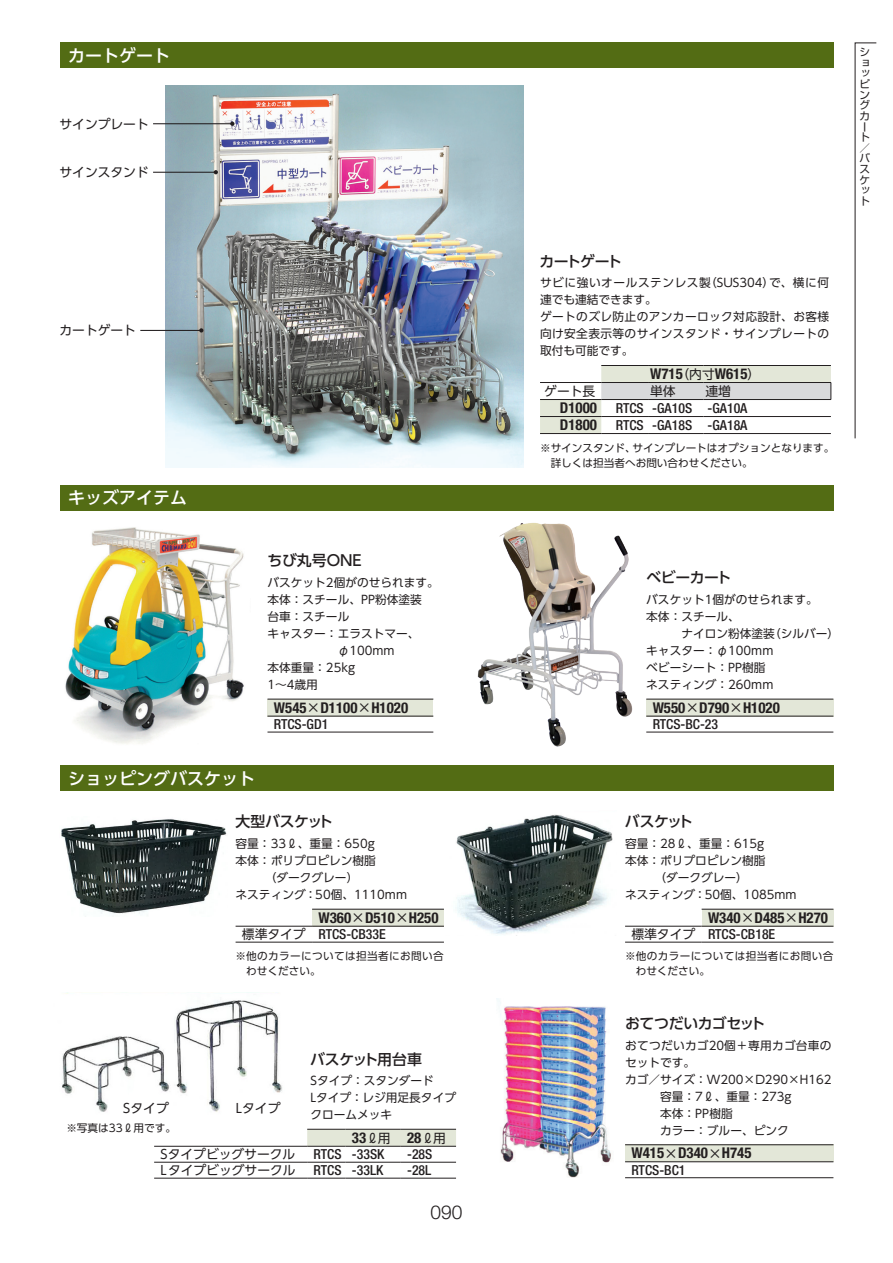
<style>
.page{position:relative;width:893px;height:1263px;background:#fff}
.page>*{position:absolute;margin:0;border:0;box-sizing:border-box;transform-origin:0 0}
.t1{font:300 19.2px "Helvetica Neue LT Std";color:#231f20}
.t2{font:500 16.95px "UD Shin Go Pr 6 N";color:#fff}
.t3{font:700 condensed 14.85px "Helvetica Neue LT Std";color:#231f20}
.t4{font:500 14.85px "UD Shin Go Pr 6 N";letter-spacing:-.035em;color:#231f20}
.t5{font:500 14.85px "UD Shin Go Pr 6 N";letter-spacing:-.015em;color:#231f20}
.t6{font:500 14.85px "UD Shin Go Pr 6 N";color:#231f20}
.t7{font:500 condensed 13.8px "Helvetica Neue LT Std";color:#231f20}
.t8{font:12.75px "UD Shin Go Pr 6 N";color:#231f20}
.t9{font:11.7px/17px "UD Shin Go Pr 6 N";color:#231f20}
.t10{font:11.7px/17px "UD Shin Go Pr 6 N";letter-spacing:.035em;color:#231f20}
.t11{font:11.7px "UD Shin Go Pr 6 N";letter-spacing:.025em;color:#231f20}
.t12{font:10.65px/14.9px "UD Shin Go Pr 6 N";color:#231f20}
.t13{font:10.65px/14.9px "UD Shin Go Pr 6 N";letter-spacing:.035em;color:#231f20}
.t14{font:10.65px/10.6px "Shin Go Pr 6 N";color:#231f20}
.s1{font-family:"UD Shin Go Pr 6 N";font-weight:400;font-stretch:normal;font-size:13.8px}
.s2{font-family:"UD Shin Go Pr 6 N";font-weight:400;font-stretch:normal;font-size:12.75px}
</style>
<div class="page">
<img style="left:65px;top:527px;width:179px;height:217px">
<img style="left:496px;top:998px;width:115px;height:180px">
<div style="left:267px;top:699px;width:166px;height:17px;background:#e3e7d8"></div>
<hr style="left:267px;top:699px;width:166px;height:1px;background:#231f20">
<hr style="left:267px;top:716px;width:166px;height:1px;background:#231f20">
<hr style="left:267px;top:732px;width:166px;height:1px;background:#231f20">
<div style="left:307px;top:1130px;width:149px;height:16px;background:#e3e7d8"></div>
<hr style="left:307px;top:1129px;width:38px;height:1px;background:#231f20">
<hr style="left:345px;top:1129px;width:56px;height:1px;background:#231f20">
<hr style="left:401px;top:1129px;width:55px;height:1px;background:#231f20">
<hr style="left:154px;top:1146px;width:153px;height:1px;background:#231f20">
<hr style="left:307px;top:1146px;width:38px;height:1px;background:#231f20">
<hr style="left:345px;top:1146px;width:56px;height:1px;background:#231f20">
<hr style="left:401px;top:1146px;width:55px;height:1px;background:#231f20">
<hr style="left:154px;top:1162px;width:153px;height:1px;background:#231f20">
<hr style="left:307px;top:1162px;width:38px;height:1px;background:#231f20">
<hr style="left:345px;top:1162px;width:56px;height:1px;background:#231f20">
<hr style="left:401px;top:1162px;width:55px;height:1px;background:#231f20">
<hr style="left:154px;top:1178px;width:153px;height:1px;background:#231f20">
<hr style="left:307px;top:1178px;width:38px;height:1px;background:#231f20">
<hr style="left:345px;top:1178px;width:56px;height:1px;background:#231f20">
<hr style="left:401px;top:1178px;width:55px;height:1px;background:#231f20">
<div style="left:646px;top:699px;width:187px;height:17px;background:#e3e7d8"></div>
<hr style="left:646px;top:699px;width:187px;height:1px;background:#231f20">
<hr style="left:646px;top:716px;width:187px;height:1px;background:#231f20">
<hr style="left:646px;top:732px;width:187px;height:1px;background:#231f20">
<div style="left:625px;top:1145px;width:208px;height:17px;background:#e3e7d8"></div>
<hr style="left:625px;top:1144px;width:208px;height:1px;background:#231f20">
<hr style="left:625px;top:1161px;width:208px;height:1px;background:#231f20">
<hr style="left:625px;top:1177px;width:208px;height:1px;background:#231f20">
<img style="left:477px;top:523px;width:156px;height:224px">
<div style="left:60px;top:485px;width:773px;height:25px;background:#536c14"></div>
<div style="left:60px;top:765px;width:773px;height:26px;background:#536c14"></div>
<img style="left:61px;top:819px;width:166px;height:95px">
<img style="left:455px;top:814px;width:158px;height:120px">
<div style="left:702px;top:909px;width:131px;height:17px;background:#e3e7d8"></div>
<hr style="left:702px;top:909px;width:131px;height:1px;background:#231f20">
<hr style="left:625px;top:926px;width:77px;height:1px;background:#231f20">
<hr style="left:702px;top:926px;width:131px;height:1px;background:#231f20">
<hr style="left:625px;top:942px;width:77px;height:1px;background:#231f20">
<hr style="left:702px;top:942px;width:131px;height:1px;background:#231f20">
<img style="left:62px;top:992px;width:220px;height:120px">
<img style="left:166px;top:85px;width:357px;height:383px">
<hr style="left:540px;top:433px;width:61px;height:1px;background:#231f20">
<hr style="left:601px;top:433px;width:47px;height:1px;background:#231f20">
<hr style="left:648px;top:433px;width:55px;height:1px;background:#231f20">
<hr style="left:703px;top:433px;width:128px;height:1px;background:#231f20">
<svg style="left:540px;top:365px;width:292px;height:68px"></svg>
<hr style="left:540px;top:399px;width:61px;height:1px;background:#231f20">
<hr style="left:601px;top:399px;width:47px;height:1px;background:#231f20">
<hr style="left:648px;top:399px;width:55px;height:1px;background:#231f20">
<hr style="left:703px;top:399px;width:128px;height:1px;background:#231f20">
<div style="left:60px;top:43px;width:773px;height:25px;background:#536c14"></div>
<div style="left:312px;top:909px;width:132px;height:17px;background:#e3e7d8"></div>
<hr style="left:312px;top:909px;width:132px;height:1px;background:#231f20">
<hr style="left:236px;top:926px;width:76px;height:1px;background:#231f20">
<hr style="left:312px;top:926px;width:132px;height:1px;background:#231f20">
<hr style="left:236px;top:942px;width:76px;height:1px;background:#231f20">
<hr style="left:312px;top:942px;width:132px;height:1px;background:#231f20">
<hr style="left:140px;top:330px;width:61px;height:1px;background:#231f20">
<svg style="left:199px;top:328px;width:4px;height:5px"></svg>
<hr style="left:153px;top:172px;width:63px;height:1px;background:#231f20">
<svg style="left:214px;top:170px;width:4px;height:4px"></svg>
<hr style="left:153px;top:123px;width:79px;height:1px;background:#231f20">
<svg style="left:230px;top:122px;width:4px;height:4px"></svg>
<svg style="left:854px;top:42px;width:23px;height:397px"></svg>
<h2 class="t2" style="left:68px;top:42px;width:104px">カートゲート</h2>
<p class="t8" style="left:60px;top:113px;width:91px">サインプレート</p>
<p class="t8" style="left:60px;top:162px;width:91px">サインスタンド</p>
<p class="t8" style="left:60px;top:320px;width:78px">カートゲート</p>
<h2 class="t2" style="left:68px;top:484px;width:121px">キッズアイテム</h2>
<p class="t6" style="left:267px;top:549px;width:96px">ちび丸号ONE</p>
<p class="t9" style="left:267px;top:574px;width:173px">バスケット2個がのせられます。</p>
<p class="t9" style="left:267px;top:591px;width:156px">本体：スチール、PP粉体塗装</p>
<p class="t9" style="left:267px;top:608px;width:83px">台車：スチール</p>
<p class="t9" style="left:267px;top:625px;width:154px">キャスター：エラストマー、</p>
<p class="t9" style="left:338px;top:642px;width:58px">φ100mm</p>
<p class="t9" style="left:267px;top:659px;width:89px">本体重量：25kg</p>
<p class="t9" style="left:267px;top:676px;width:52px">1～4歳用</p>
<p class="t3" style="left:274px;top:698px;width:136px">W545<span class="s1">×</span>D1100<span class="s1">×</span>H1020</p>
<p class="t7" style="left:274px;top:716px;width:56px">RTCS-GD1</p>
<h2 class="t2" style="left:68px;top:764px;width:189px">ショッピングバスケット</h2>
<p class="t4" style="left:236px;top:810px;width:99px">大型バスケット</p>
<p class="t9" style="left:236px;top:835px;width:141px">容量：33ℓ、重量：650g</p>
<p class="t9" style="left:236px;top:852px;width:142px">本体：ポリプロピレン樹脂</p>
<p class="t9" style="left:265px;top:869px;width:95px">（ダークグレー）</p>
<p class="t9" style="left:236px;top:886px;width:173px">ネスティング：50個、1110mm</p>
<p class="t3" style="left:318px;top:908px;width:122px">W360<span class="s1">×</span>D510<span class="s1">×</span>H250</p>
<p class="t7" style="left:242px;top:926px;width:145px"><span class="s2">標準タイプ</span> RTCS-CB33E</p>
<p class="t13" style="left:246px;top:948px;width:199px;text-indent:-11px">※他のカラーについては担当者にお問い合わせください。</p>
<p class="t8" style="left:123px;top:1097px;width:47px">Sタイプ</p>
<p class="t8" style="left:236px;top:1097px;width:46px">Lタイプ</p>
<p class="t12" style="left:66px;top:1120px;width:111px">※写真は33ℓ用です。</p>
<p class="t4" style="left:310px;top:1047px;width:113px">バスケット用台車</p>
<p class="t9" style="left:310px;top:1072px;width:147px">Sタイプ：スタンダード<br>Lタイプ：レジ用足長タイプクロームメッキ</p>
<p class="t3" style="left:352px;top:1128px;width:96px">33<span class="s2">ℓ用</span> 28<span class="s2">ℓ用</span></p>
<p class="t8" style="left:161px;top:1144px;width:136px">Sタイプビッグサークル</p>
<p class="t7" style="left:314px;top:1146px;width:72px">RTCS -33SK</p>
<p class="t7" style="left:407px;top:1146px;width:27px">-28S</p>
<p class="t8" style="left:161px;top:1160px;width:137px">Lタイプビッグサークル</p>
<p class="t7" style="left:314px;top:1162px;width:71px">RTCS -33LK</p>
<p class="t7" style="left:407px;top:1162px;width:26px">-28L</p>
<h1 class="t1" style="left:430px;top:1201px;width:33px">090</h1>
<p class="t4" style="left:539px;top:249px;width:84px">カートゲート</p>
<p class="t10" style="left:540px;top:274px;width:291px">サビに強いオールステンレス製（SUS304）で、横に何連でも連結できます。<br>ゲートのズレ防止のアンカーロック対応設計、お客様向け安全表示等のサインスタンド・サインプレートの取付も可能です。</p>
<p class="t3" style="left:650px;top:365px;width:112px">W715<span class="s2">（内寸</span>W615<span class="s2">）</span></p>
<p class="t8" style="left:544px;top:381px;width:53px">ゲート長</p>
<p class="t8" style="left:650px;top:381px;width:27px">単体</p>
<p class="t8" style="left:705px;top:381px;width:27px">連増</p>
<p class="t3" style="left:560px;top:399px;width:39px">D1000</p>
<p class="t7" style="left:616px;top:400px;width:133px">RTCS -GA10S -GA10A</p>
<p class="t3" style="left:560px;top:416px;width:39px">D1800</p>
<p class="t7" style="left:616px;top:417px;width:133px">RTCS -GA18S -GA18A</p>
<p class="t12" style="left:551px;top:440px;width:285px;text-indent:-11px">※サインスタンド、サインプレートはオプションとなります。詳しくは担当者へお問い合わせください。</p>
<p class="t14" style="left:859px;top:46px;width:12px">ショッピングカート／バスケット</p>
<p class="t4" style="left:646px;top:566px;width:87px">ベビーカート</p>
<p class="t9" style="left:646px;top:591px;width:173px">バスケット1個がのせられます。本体：スチール、</p>
<p class="t9" style="left:646px;top:625px;width:194px;text-indent:35px">ナイロン粉体塗装（シルバー）キャスター：φ100mm<br>ベビーシート：PP樹脂<br>ネスティング：260mm</p>
<p class="t3" style="left:653px;top:698px;width:129px">W550<span class="s1">×</span>D790<span class="s1">×</span>H1020</p>
<p class="t7" style="left:653px;top:716px;width:67px">RTCS-BC-23</p>
<p class="t4" style="left:625px;top:810px;width:69px">バスケット</p>
<p class="t9" style="left:625px;top:835px;width:141px">容量：28ℓ、重量：615g</p>
<p class="t9" style="left:625px;top:852px;width:142px">本体：ポリプロピレン樹脂</p>
<p class="t9" style="left:654px;top:869px;width:95px">（ダークグレー）</p>
<p class="t9" style="left:625px;top:886px;width:173px">ネスティング：50個、1085mm</p>
<p class="t3" style="left:708px;top:908px;width:122px">W340<span class="s1">×</span>D485<span class="s1">×</span>H270</p>
<p class="t7" style="left:631px;top:926px;width:145px"><span class="s2">標準タイプ</span> RTCS-CB18E</p>
<p class="t13" style="left:636px;top:948px;width:199px;text-indent:-11px">※他のカラーについては担当者にお問い合わせください。</p>
<p class="t5" style="left:625px;top:1011px;width:142px">おてつだいカゴセット</p>
<p class="t11" style="left:625px;top:1036px;width:208px">おてつだいカゴ20個＋専用カゴ台車の</p>
<p class="t9" style="left:625px;top:1053px;width:72px">セットです。</p>
<p class="t9" style="left:625px;top:1070px;width:208px">カゴ／サイズ：W200×D290×H162</p>
<p class="t9" style="left:660px;top:1087px;width:133px">容量：7ℓ、重量：273g</p>
<p class="t9" style="left:660px;top:1104px;width:74px">本体：PP樹脂</p>
<p class="t9" style="left:660px;top:1121px;width:130px">カラー：ブルー、ピンク</p>
<p class="t3" style="left:631px;top:1144px;width:122px">W415<span class="s1">×</span>D340<span class="s1">×</span>H745</p>
<p class="t7" style="left:631px;top:1162px;width:56px">RTCS-BC1</p>
</div>
